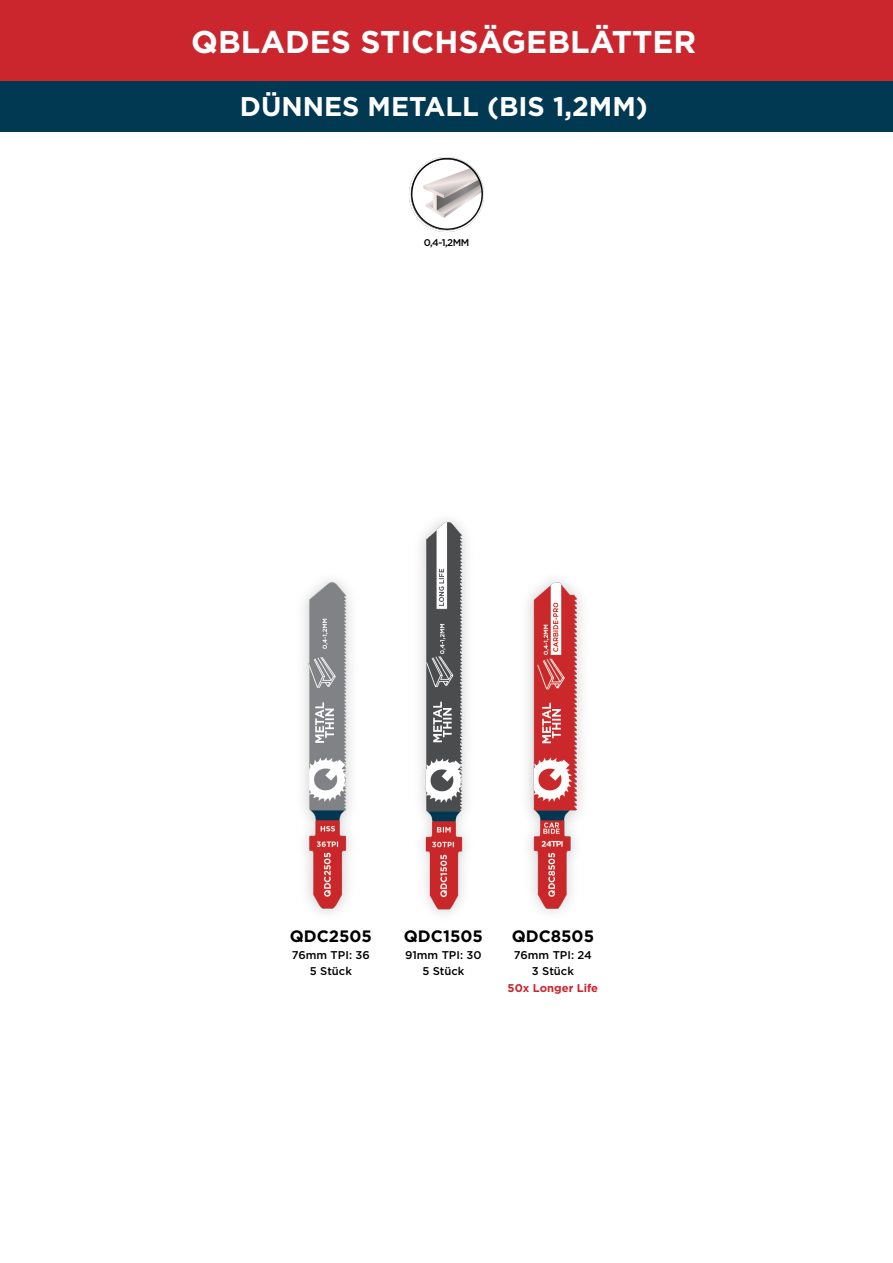
<style>
.page{position:relative;width:893px;height:1263px;background:#fff}
.page>*{position:absolute;margin:0;border:0;box-sizing:border-box;transform-origin:0 0}
.t1{font:700 31.5px "Gotham";color:#fff}
.t2{font:700 27px "Gotham";color:#fff}
.t3{font:700 16.5px "Gotham";color:#000001}
.t4{font:500 11.25px/16.5px "Gotham";color:#000001;text-align:center}
.t5{font:700 11.25px "Gotham";color:#cb262e}
.t6{font:500 9.75px "Gotham";color:#000001}
</style>
<div class="page">
<div style="left:0;top:0;width:893px;height:81px;background:#cb262e"></div>
<div style="left:0;top:81px;width:893px;height:50px;background:#013852"></div>
<img style="left:303px;top:580px;width:48px;height:334px">
<img style="left:420px;top:519px;width:47px;height:394px">
<img style="left:527px;top:579px;width:55px;height:334px">
<img style="left:409px;top:157px;width:75px;height:75px">
<h1 class="t1" style="left:191px;top:21px;width:507px">QBLADES STICHSÄGEBLÄTTER</h1>
<h2 class="t2" style="left:240px;top:89px;width:409px">DÜNNES METALL (BIS 1,2MM)</h2>
<h2 class="t2" style="left:262px;top:89px;width:370px">DECOUPEER - HOUT (BIM)</h2>
<p class="t6" style="left:424px;top:236px;width:47px">0,4-1,2MM</p>
<h3 class="t3" style="left:290px;top:925px;width:84px">QDC2505</h3>
<p class="t4" style="left:292px;top:946px;width:79px">76mm TPI: 36<br>5 Stück</p>
<h3 class="t3" style="left:404px;top:925px;width:80px">QDC1505</h3>
<p class="t4" style="left:405px;top:946px;width:78px">91mm TPI: 30<br>5 Stück</p>
<h3 class="t3" style="left:512px;top:925px;width:84px">QDC8505</h3>
<p class="t4" style="left:514px;top:946px;width:79px">76mm TPI: 24<br>3 Stück</p>
<p class="t5" style="left:508px;top:980px;width:92px">50x Longer Life</p>
</div>
